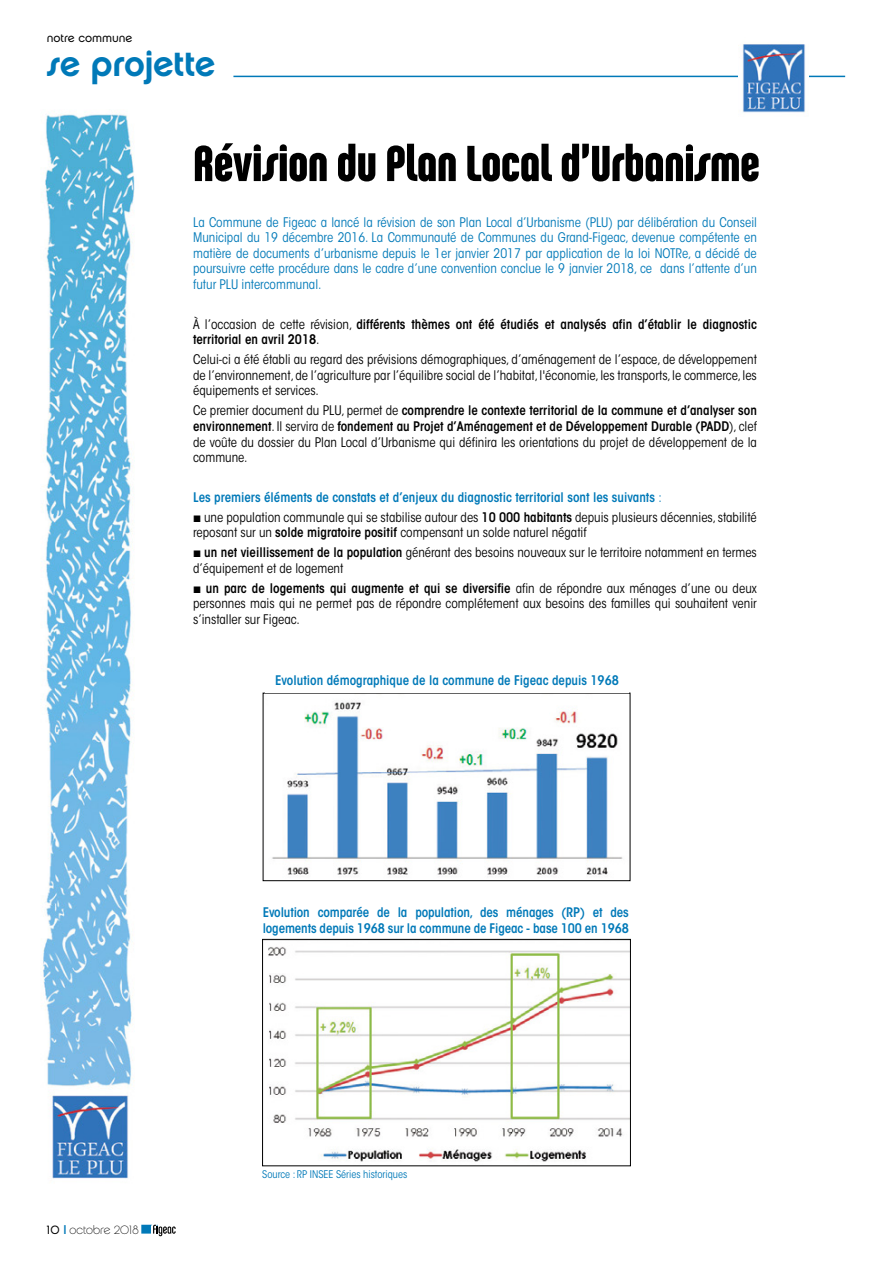
<style>
.page{position:relative;width:893px;height:1263px;background:#fff}
.page>*{position:absolute;margin:0;border:0;box-sizing:border-box;transform-origin:0 0}
.t1{font:54px "Chalet Comprime Hong Kong Seventy";color:#000}
.t2{font:36px "Chalet New York Nineteen Seventy";letter-spacing:-.015em;color:#0079b8}
.t3{font:condensed 13.2px/15.6px "ITC Avant Garde Std";color:#000}
.t4{font:condensed 13.2px/15.6px "ITC Avant Garde Std";color:#0079b8;text-align:justify}
.t5{font:600 condensed 13.2px/15.6px "ITC Avant Garde Std";letter-spacing:-.01em;color:#0079b8}
.t6{font:600 condensed 13.2px/15.6px "ITC Avant Garde Std";color:#000}
.t7{font:12px "Chalet Paris Nineteen Seventy";color:#000}
.t8{font:12px "Chalet London Nineteen Seventy";color:#000}
.t9{font:condensed 10.5px "ITC Avant Garde Std";color:#0079b8}
.s1{font-weight:400}
.s2{font-weight:600}
.s3{font-weight:600;color:#0079b8}
.s4{color:#0079b8}
.s5{font-family:"Chalet London Nineteen Seventy"}
.s6{font-family:"ITC Avant Garde Std";font-weight:500;color:#0079b8}
</style>
<div class="page">
<svg style="left:141px;top:1225px;width:35px;height:11px"></svg>
<hr style="left:233px;top:76px;width:612px;height:1px;background:#0079b8">
<img style="left:42px;top:111px;width:93px;height:1068px">
<img style="left:738px;top:44px;width:70px;height:69px">
<img style="left:272px;top:702px;width:351px;height:173px">
<div style="left:263px;top:693px;width:367px;height:188px;border:1px solid #000"></div>
<img style="left:268px;top:947px;width:361px;height:215px">
<div style="left:262px;top:939px;width:369px;height:227px;border:1px solid #000"></div>
<p class="t8" style="left:47px;top:31px;width:87px">notre commune</p>
<h2 class="t2" style="left:47px;top:41px;width:171px">se projette</h2>
<h1 class="t1" style="left:193px;top:132px;width:568px">Révision du Plan Local d’Urbanisme</h1>
<p class="t4" style="left:193px;top:214px;width:565px">La Commune de Figeac a lancé la révision de son Plan Local d’Urbanisme (PLU) par délibération du Conseil Municipal du 19 décembre 2016. La Communauté de Communes du Grand-Figeac, devenue compétente en matière de documents d’urbanisme depuis le 1er janvier 2017 par application de la loi NOTRe, a décidé de poursuivre cette procédure dans le cadre d’une convention conclue le 9 janvier 2018, ce dans l’attente d’un futur PLU intercommunal.</p>
<p class="t6" style="left:193px;top:316px;width:565px"><span class="s1">À l’occasion de cette révision,</span> différents thèmes ont été étudiés et analysés afin d’établir le diagnostic territorial en avril 2018<span class="s1">.</span></p>
<p class="t3" style="left:193px;top:352px;width:565px;text-align:justify">Celui-ci a été établi au regard des prévisions démographiques, d’aménagement de l’espace, de développement de l’environnement, de l’agriculture par l’équilibre social de l’habitat, l'économie, les transports, le commerce, les équipements et services.</p>
<p class="t3" style="left:193px;top:403px;width:565px;text-align:justify">Ce premier document du PLU, permet de <span class="s2">comprendre le contexte territorial de la commune et d’analyser son environnement</span>. Il servira de <span class="s2">fondement au Projet d’Aménagement et de Développement Durable (PADD</span>), clef de voûte du dossier du Plan Local d’Urbanisme qui définira les orientations du projet de développement de la commune.</p>
<p class="t3" style="left:204px;top:487px;width:554px;line-height:19.8px;text-indent:-11px"><span class="s3">Les premiers éléments de constats et d’enjeux du diagnostic territorial sont les suivants</span> <span class="s4">:<br></span>une population communale qui se stabilise autour des <span class="s2">10 000 habitants</span> depuis plusieurs décennies, stabilité</p>
<p class="t3" style="left:204px;top:523px;width:554px;line-height:19.8px;text-indent:-11px">reposant sur un <span class="s2">solde migratoire positif</span> compensant un solde naturel négatif<br><span class="s2">un net vieillissement de la population</span> générant des besoins nouveaux sur le territoire notamment en termes</p>
<p class="t3" style="left:206px;top:558px;width:553px;line-height:19.8px;text-indent:-13px">d’équipement et de logement<br><span class="s2">un parc de logements qui augmente et qui se diversifie</span> afin de répondre aux ménages d’une ou deux</p>
<p class="t3" style="left:193px;top:596px;width:565px">personnes mais qui ne permet pas de répondre complétement aux besoins des familles qui souhaitent venir s’installer sur Figeac.</p>
<p class="t5" style="left:275px;top:672px;width:345px">Evolution démographique de la commune de Figeac depuis 1968</p>
<p class="t5" style="left:263px;top:905px;width:368px">Evolution comparée de la population, des ménages (RP) et des logements depuis 1968 sur la commune de Figeac - base 100 en 1968</p>
<p class="t7" style="left:47px;top:1222px;width:93px"><span class="s5">10</span> <span class="s6">I</span> octobre 2018</p>
<p class="t9" style="left:262px;top:1168px;width:147px">Source : RP INSEE Séries historiques</p>
</div>
